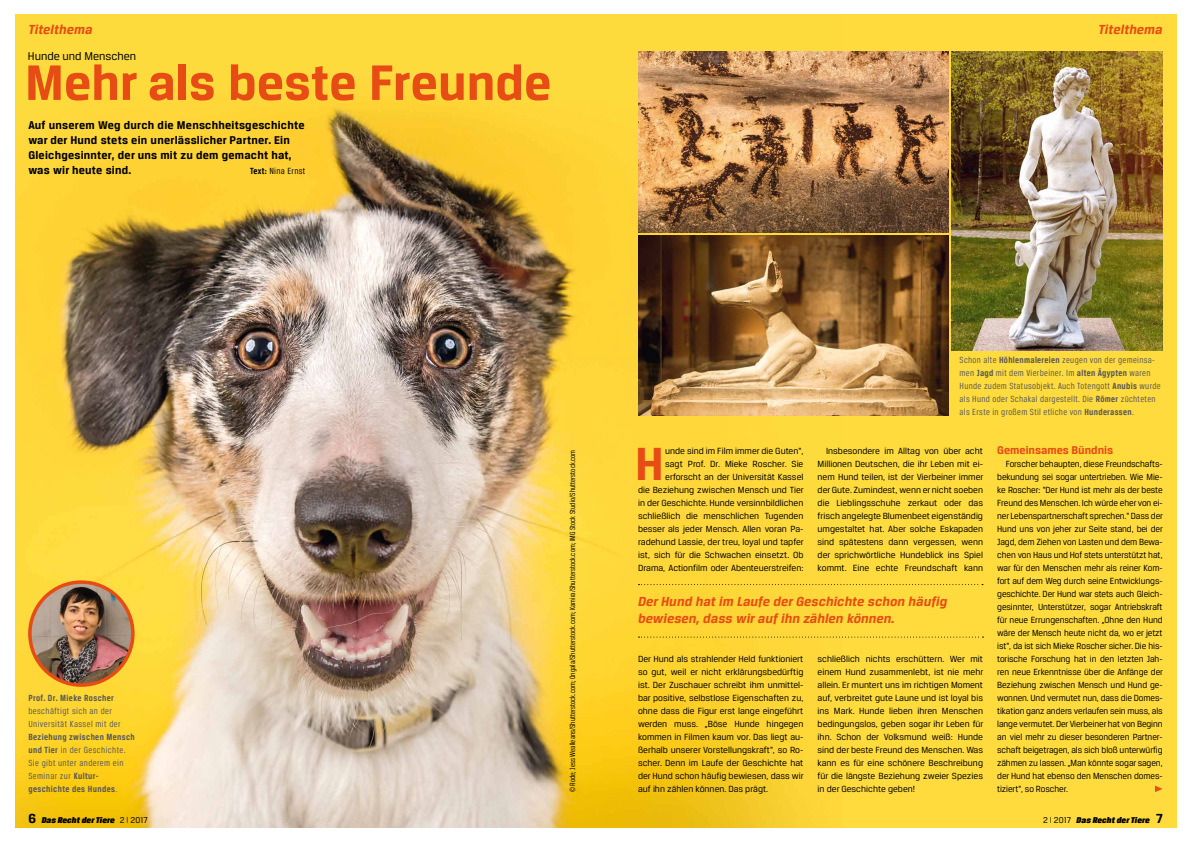
<style>
.page{position:relative;width:1191px;height:842px;background:#fff}
.page>*{position:absolute;margin:0;border:0;box-sizing:border-box;transform-origin:0 0}
.t1{font:700 53px "Breuer Text";letter-spacing:.005em;color:#e74c14}
.t2{font:700 49.5px "Breuer Text";color:#e74c14}
.t3{font:italic 700 14px/17px "Breuer Text";letter-spacing:.01em;color:#e74c14}
.t4{font:700 12px/15px "Breuer Text";letter-spacing:.02em;color:#000}
.t5{font:700 12px "Breuer Text";color:#e74c14}
.t6{font:12px "Breuer Text";color:#000}
.t7{font:9.5px/13px "Breuer Text";color:#000;text-align:justify}
.t8{font:9.5px/13px "Breuer Text";color:#000;text-align:justify;scale:.96 1}
.t9{font:9.5px/13px "Breuer Condensed";letter-spacing:.03em;color:#58585a;scale:1.05 1}
.t10{font:700 9.5px/13px "Breuer Condensed";letter-spacing:.04em;color:#58585a;scale:1.05 1}
.t11{font:9.5px "Breuer Condensed";letter-spacing:.03em;color:#000;scale:1.05 1}
.t12{font:italic 9px "Breuer Headline";letter-spacing:.01em;color:#000}
.t13{font:8px "Breuer Condensed";color:#000}
.s1{font-weight:700}
.s2{font-weight:400}
.s3{font-family:"Breuer Text";font-weight:700;font-style:normal;font-size:14px}
.s4{font-family:"Breuer Text";font-style:normal}
.s5{font-family:"Breuer Text";font-style:normal;font-size:7.3px}
</style>
<div class="page">
<div style="left:15px;top:14px;width:1161px;height:814px;background:#ffdb3d"></div>
<img style="left:15px;top:106px;width:826px;height:722px">
<img style="left:638px;top:51px;width:310px;height:181px">
<img style="left:951px;top:51px;width:211px;height:299px">
<img style="left:638px;top:236px;width:310px;height:179px">
<img style="left:30px;top:582px;width:103px;height:103px;border-radius:51px">
<div style="left:28px;top:580px;width:107px;height:107px;border:4px solid #e74c14;border-radius:50%"></div>
<svg style="left:638px;top:584px;width:345px;height:1px"></svg>
<svg style="left:638px;top:637px;width:345px;height:1px"></svg>
<svg style="left:1155px;top:786px;width:7px;height:6px"></svg>
<h3 class="t3" style="left:28px;top:21px;width:66px">Titelthema</h3>
<h3 class="t3" style="left:1098px;top:21px;width:66px">Titelthema</h3>
<p class="t6" style="left:28px;top:49px;width:110px">Hunde und Menschen</p>
<h1 class="t1" style="left:25px;top:53px;width:527px">Mehr als beste Freunde</h1>
<p class="t4" style="left:28px;top:118px;width:278px">Auf unserem Weg durch die Menschheitsgeschichte war der Hund stets ein unerlässlicher Partner. Ein Gleichgesinnter, der uns mit zu dem gemacht hat, was wir heute sind.</p>
<p class="t11" style="left:250px;top:166px;width:54px"><span class="s1">Text:</span> Nina Ernst</p>
<p class="t10" style="left:28px;top:691px;width:83px">Prof. Dr. Mieke Roscher</p>
<p class="t9" style="left:28px;top:704px;width:89px">beschäftigt sich an der<br>Universität Kassel mit der</p>
<p class="t10" style="left:28px;top:730px;width:103px">Beziehung zwischen Mensch und Tier <span class="s2">in der Geschichte.<br>Sie gibt unter anderem ein<br>Seminar zur</span> Kultur&shy;geschichte des Hundes<span class="s2">.</span></p>
<p class="t12" style="left:28px;top:815px;width:121px"><span class="s3">6</span> Das Recht der Tiere <span class="s4">2</span> <span class="s5">|</span> <span class="s4">2017</span></p>
<p class="t9" style="left:959px;top:353px;width:193px">Schon alte <span class="s1">Höhlenmalereien</span> zeugen von der gemeinsa&shy;men <span class="s1">Jagd</span> mit dem Vierbeiner. Im <span class="s1">alten Ägypten</span> waren Hunde zudem Statusobjekt. Auch Totengott <span class="s1">Anubis</span> wurde als Hund oder Schakal dargestellt. Die <span class="s1">Römer</span> züchteten als Erste in großem Stil etliche von <span class="s1">Hunderassen</span>.</p>
<p class="t7" style="left:817px;top:444px;width:167px;text-indent:9px">Insbesondere im Alltag von über acht Millionen Deutschen, die ihr Leben mit ei&shy;nem Hund teilen, ist der Vierbeiner immer der Gute. Zumindest, wenn er nicht soeben die Lieblingsschuhe zerkaut oder das frisch angelegte Blumenbeet eigenständig umgestaltet hat. Aber solche Eskapaden sind spätestens dann vergessen, wenn der sprichwörtliche Hundeblick ins Spiel kommt. Eine echte Freundschaft kann</p>
<p class="t7" style="left:638px;top:444px;width:167px;text-align:right">unde sind im Film immer die Guten“,<br>sagt Prof. Dr. Mieke Roscher. Sie erforscht an der Universität Kassel<br>die Beziehung zwischen Mensch und Tier in der Geschichte. Hunde versinnbildlichen schließlich die menschlichen Tugenden besser als jeder Mensch. Allen voran Pa&shy;radehund Lassie, der treu, loyal und tapfer ist, sich für die Schwachen einsetzt. Ob Drama, Actionfilm oder Abenteuerstreifen:</p>
<p class="t13" style="left:568px;top:792px;width:344px;rotate:-90deg">© Rode; Jess Wealleans/Shutterstock.com; Ongala/Shutterstock.com; Kamira/Shutterstock.com; IMG Stock Studio/Shutterstock.com</p>
<h2 class="t2" style="left:635px;top:436px;width:30px">H</h2>
<h3 class="t3" style="left:638px;top:592px;width:311px">Der Hund hat im Laufe der Geschichte schon häufig bewiesen, dass wir auf ihn zählen können.</h3>
<p class="t7" style="left:817px;top:652px;width:167px">schließlich nichts erschüttern. Wer mit einem Hund zusammenlebt, ist nie mehr allein. Er muntert uns im richtigen Moment auf, verbreitet gute Laune und ist loyal bis ins Mark. Hunde lieben ihren Menschen bedingungslos, geben sogar ihr Leben für ihn. Schon der Volksmund weiß: Hunde sind der beste Freund des Menschen. Was kann es für eine schönere Beschreibung für die längste Beziehung zweier Spezies in der Geschichte geben!</p>
<p class="t7" style="left:638px;top:652px;width:167px">Der Hund als strahlender Held funktioniert so gut, weil er nicht erklärungsbedürftig ist. Der Zuschauer schreibt ihm unmittel&shy;bar positive, selbstlose Eigenschaften zu, ohne dass die Figur erst lange eingeführt werden muss. „Böse Hunde hingegen kommen in Filmen kaum vor. Das liegt au&shy;ßerhalb unserer Vorstellungskraft“, so Ro&shy;scher. Denn im Laufe der Geschichte hat der Hund schon häufig bewiesen, dass wir auf ihn zählen können. Das prägt.</p>
<p class="t5" style="left:997px;top:443px;width:117px">Gemeinsames Bündnis</p>
<p class="t8" style="left:997px;top:457px;width:174px;text-indent:8px">Forscher behaupten, diese Freundschafts&shy;bekundung sei sogar untertrieben. Wie Mie&shy;ke Roscher: “Der Hund ist mehr als der beste Freund des Menschen. Ich würde eher von ei&shy;ner Lebenspartnerschaft sprechen.“ Dass der Hund uns von jeher zur Seite stand, bei der Jagd, dem Ziehen von Lasten und dem Bewa&shy;chen von Haus und Hof stets unterstützt hat, war für den Menschen mehr als reiner Kom&shy;fort auf dem Weg durch seine Entwicklungs&shy;geschichte. Der Hund war stets auch Gleich&shy;gesinnter, Unterstützer, sogar Antriebskraft für neue Errungenschaften. „Ohne den Hund wäre der Mensch heute nicht da, wo er jetzt ist“, da ist sich Mieke Roscher sicher. Die his&shy;torische Forschung hat in den letzten Jah&shy;ren neue Erkenntnisse über die Anfänge der Beziehung zwischen Mensch und Hund ge&shy;wonnen. Und vermutet nun, dass die Domes&shy;tikation ganz anders verlaufen sein muss, als lange vermutet. Der Vierbeiner hat von Beginn an viel mehr zu dieser besonderen Partner&shy;schaft beigetragen, als sich bloß unterwürfig zähmen zu lassen. „Man könnte sogar sagen, der Hund hat ebenso den Menschen domes&shy;tiziert“, so Roscher.</p>
<p class="t12" style="left:1043px;top:815px;width:121px"><span class="s4">2</span> <span class="s5">|</span> <span class="s4">2017</span> Das Recht der Tiere <span class="s3">7</span></p>
</div>
